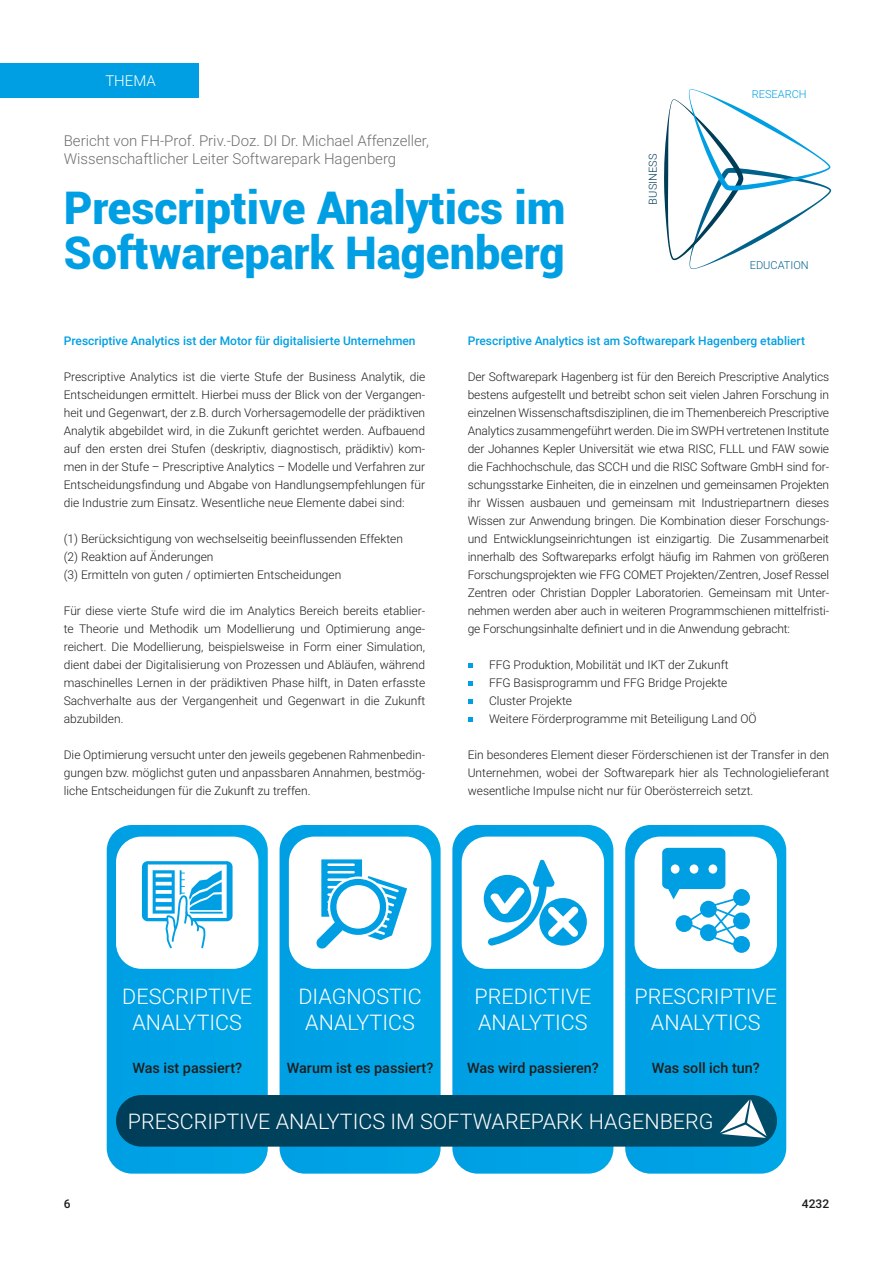
<style>
.page{position:relative;width:893px;height:1263px;background:#fff}
.page>*{position:absolute;margin:0;border:0;box-sizing:border-box;transform-origin:0 0}
.t1{font:900 45px/45px "Roboto";color:#009fe3}
.t2{font:300 21.6px/25.8px "Roboto";color:#fff;text-align:center}
.t3{font:300 15px/18px "Roboto";color:#706f6f}
.t4{font:300 15px "Roboto";color:#fff}
.t5{font:500 14.4px "Roboto";color:#1d1d1b}
.t6{font:300 12px/18px "Roboto";color:#1d1d1b;text-align:justify}
.t7{font:500 12px "Roboto";color:#009fe3}
.t8{font:500 12px "Roboto";color:#1d1d1b}
.t9{font:300 11.1px "Roboto";color:#00628b}
.t10{font:300 11.1px "Roboto";color:#009fe3}
.t11{font:300 11.1px "Roboto";color:#003d58}
</style>
<div class="page">
<svg style="left:468px;top:663px;width:4px;height:4px"></svg>
<svg style="left:468px;top:681px;width:4px;height:4px"></svg>
<svg style="left:468px;top:699px;width:4px;height:4px"></svg>
<svg style="left:468px;top:717px;width:4px;height:4px"></svg>
<div style="left:0;top:64px;width:198px;height:34px;background:#009fe3"></div>
<svg style="left:664px;top:89px;width:167px;height:180px"></svg>
<div style="left:280px;top:825px;width:161px;height:349px;background:#00a3e5"></div>
<div style="left:289px;top:836px;width:142px;height:133px;background:#fff;border-radius:25px"></div>
<div style="left:107px;top:825px;width:161px;height:349px;background:#00a3e5"></div>
<div style="left:116px;top:836px;width:142px;height:133px;background:#fff;border-radius:25px"></div>
<svg style="left:142px;top:861px;width:91px;height:87px"></svg>
<svg style="left:316px;top:859px;width:91px;height:90px"></svg>
<div style="left:625px;top:825px;width:161px;height:349px;background:#00a3e6"></div>
<div style="left:634px;top:836px;width:143px;height:133px;background:#fff;border-radius:25px"></div>
<div style="left:452px;top:825px;width:161px;height:349px;background:#00a3e5"></div>
<div style="left:462px;top:836px;width:142px;height:133px;background:#fff;border-radius:25px"></div>
<svg style="left:662px;top:848px;width:88px;height:105px"></svg>
<svg style="left:484px;top:860px;width:103px;height:86px"></svg>
<div style="left:116px;top:1095px;width:661px;height:51px;background:#004560"></div>
<p class="t4" style="left:105px;top:71px;width:52px">THEMA</p>
<p class="t3" style="left:64px;top:131px;width:367px">Bericht von FH-Prof. Priv.-Doz. DI Dr. Michael Affenzeller,<br>Wissenschaftlicher Leiter Softwarepark Hagenberg</p>
<h1 class="t1" style="left:64px;top:184px;width:503px">Prescriptive Analytics im<br>Softwarepark Hagenberg</h1>
<p class="t11" style="left:645px;top:205px;width:52px;rotate:-90deg">BUSINESS</p>
<p class="t10" style="left:752px;top:86px;width:56px">RESEARCH</p>
<p class="t9" style="left:750px;top:257px;width:61px">EDUCATION</p>
<p class="t7" style="left:64px;top:332px;width:353px">Prescriptive Analytics ist der Motor für digitalisierte Unternehmen</p>
<p class="t6" style="left:64px;top:367px;width:363px">Prescriptive Analytics ist die vierte Stufe der Business Analytik, die Entscheidungen ermittelt. Hierbei muss der Blick von der Vergangen&shy;heit und Gegenwart, der z. B. durch Vorhersagemodelle der prädiktiven Analytik abgebildet wird, in die Zukunft gerichtet werden. Aufbauend auf den ersten drei Stufen (deskriptiv, diagnostisch, prädiktiv) kom&shy;men in der Stufe – Prescriptive Analytics – Modelle und Verfahren zur Entscheidungsfindung und Abgabe von Handlungsempfehlungen für die Industrie zum Einsatz. Wesentliche neue Elemente dabei sind:</p>
<p class="t6" style="left:64px;top:529px;width:341px;text-align:left">(1) Berücksichtigung von wechselseitig beeinflussenden Effekten (2) Reaktion auf Änderungen<br>(3) Ermitteln von guten / optimierten Entscheidungen</p>
<p class="t6" style="left:64px;top:601px;width:363px">Für diese vierte Stufe wird die im Analytics Bereich bereits etablier&shy;te Theorie und Methodik um Modellierung und Optimierung ange&shy;reichert. Die Modellierung, beispielsweise in Form einer Simulation, dient dabei der Digitalisierung von Prozessen und Abläufen, während maschinelles Lernen in der prädiktiven Phase hilft, in Daten erfasste Sachverhalte aus der Vergangenheit und Gegenwart in die Zukunft abzubilden.</p>
<p class="t6" style="left:64px;top:745px;width:363px">Die Optimierung versucht unter den jeweils gegebenen Rahmenbedin&shy;gungen bzw. möglichst guten und anpassbaren Annahmen, bestmög&shy;liche Entscheidungen für die Zukunft zu treffen.</p>
<p class="t7" style="left:468px;top:332px;width:339px">Prescriptive Analytics ist am Softwarepark Hagenberg etabliert</p>
<p class="t6" style="left:468px;top:367px;width:363px">Der Softwarepark Hagenberg ist für den Bereich Prescriptive Analytics bestens aufgestellt und betreibt schon seit vielen Jahren Forschung in einzelnen Wissenschaftsdisziplinen, die im Themenbereich Prescriptive Analytics zusammengeführt werden. Die im SWPH vertretenen Institute der Johannes Kepler Universität wie etwa RISC, FLLL und FAW sowie die Fachhochschule, das SCCH und die RISC Software GmbH sind for&shy;schungsstarke Einheiten, die in einzelnen und gemeinsamen Projekten ihr Wissen ausbauen und gemeinsam mit Industriepartnern dieses Wissen zur Anwendung bringen. Die Kombination dieser Forschungs&shy;und Entwicklungseinrichtungen ist einzigartig. Die Zusammenarbeit innerhalb des Softwareparks erfolgt häufig im Rahmen von größeren Forschungsprojekten wie FFG COMET Projekten/Zentren, Josef Ressel Zentren oder Christian Doppler Laboratorien. Gemeinsam mit Unter&shy;nehmen werden aber auch in weiteren Programmschienen mittelfristi&shy;ge Forschungsinhalte definiert und in die Anwendung gebracht:</p>
<p class="t6" style="left:489px;top:655px;width:269px;text-align:left">FFG Produktion, Mobilität und IKT der Zukunft<br>FFG Basisprogramm und FFG Bridge Projekte Cluster Projekte<br>Weitere Förderprogramme mit Beteiligung Land OÖ</p>
<p class="t6" style="left:468px;top:745px;width:363px">Ein besonderes Element dieser Förderschienen ist der Transfer in den Unternehmen, wobei der Softwarepark hier als Technologielieferant wesentliche Impulse nicht nur für Oberösterreich setzt.</p>
<h2 class="t2" style="left:122px;top:982px;width:131px">DESCRIPTIVE<br>ANALYTICS</h2>
<p class="t5" style="left:132px;top:1057px;width:111px">Was ist passiert?</p>
<h2 class="t2" style="left:298px;top:982px;width:125px">DIAGNOSTIC<br>ANALYTICS</h2>
<p class="t5" style="left:287px;top:1057px;width:148px">Warum ist es passiert?</p>
<h2 class="t2" style="left:474px;top:982px;width:118px;text-align:left">PREDICTIVE<br>ANALYTICS</h2>
<p class="t5" style="left:467px;top:1057px;width:133px">Was wird passieren?</p>
<h2 class="t2" style="left:634px;top:982px;width:144px">PRESCRIPTIVE<br>ANALYTICS</h2>
<p class="t5" style="left:652px;top:1057px;width:110px">Was soll ich tun?</p>
<h2 class="t2" style="left:128px;top:1107px;width:587px">PRESCRIPTIVE ANALYTICS IM SOFTWAREPARK HAGENBERG</h2>
<p class="t8" style="left:64px;top:1195px;width:8px">6</p>
<p class="t8" style="left:802px;top:1195px;width:29px">4232</p>
</div>
